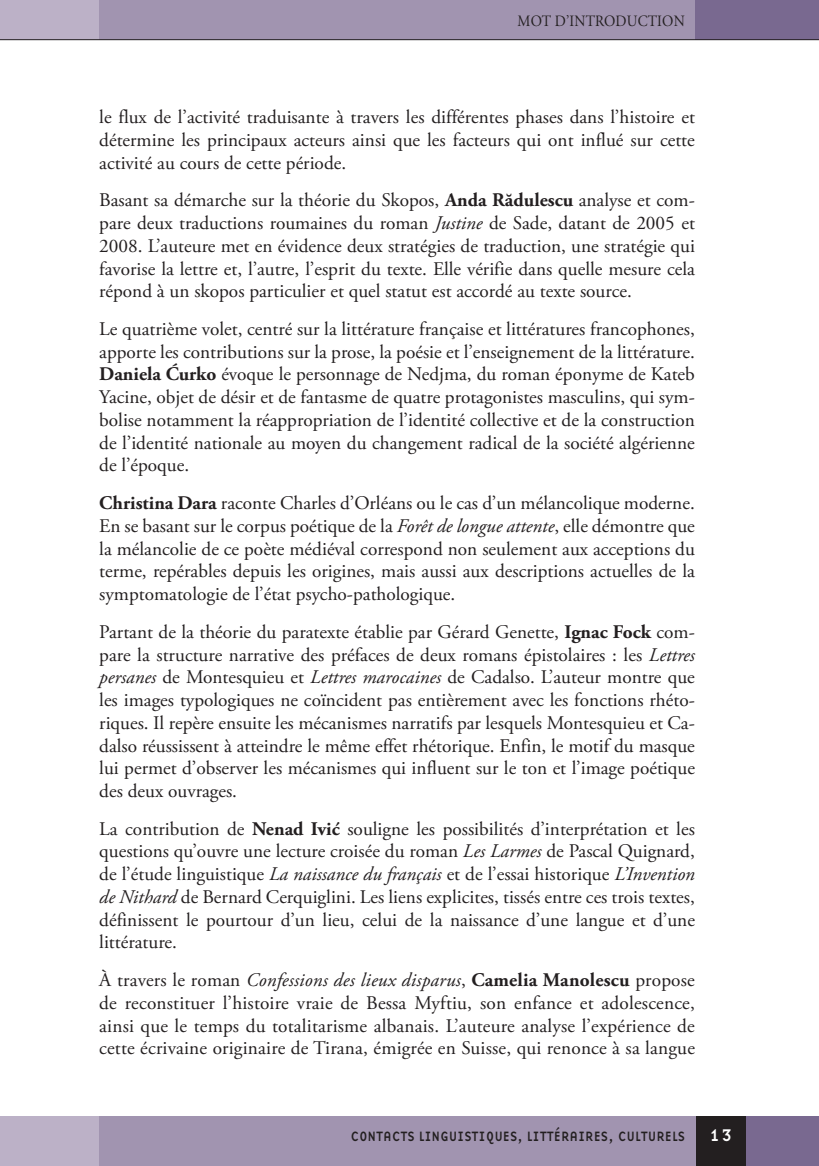
<style>
.page{position:relative;width:819px;height:1166px;background:#fff}
.page>*{position:absolute;margin:0;border:0;box-sizing:border-box;transform-origin:0 0}
.Navaden{font:19.25px/22.8px "Adobe Garamond Pro";color:#231f20;text-align:justify}
.t1{font:17.5px "Base Nine";color:#fff}
.t2{font:15.75px "Adobe Garamond Pro";letter-spacing:.015em;color:#231f20;scale:.9 1}
.t3{font:14px "Base Nine";letter-spacing:-.01em;color:#231f20;scale:.93 1}
.s1{font-weight:700}
.s2{font-style:italic}
</style>
<div class="page">
<div style="left:99px;top:0;width:596px;height:40px;background:#a194b0"></div>
<div style="left:0;top:0;width:99px;height:40px;background:#bcb1c7"></div>
<div style="left:694px;top:0;width:125px;height:40px;background:#796990"></div>
<hr style="left:0;top:39px;width:819px;height:1px;background:#231f20">
<div style="left:74px;top:1116px;width:622px;height:50px;background:#a194b0"></div>
<div style="left:0;top:1116px;width:99px;height:50px;background:#bcb1c7"></div>
<div style="left:745px;top:1116px;width:74px;height:50px;background:#796990"></div>
<div style="left:695px;top:1116px;width:50px;height:50px;background:#231f20"></div>
<p class="t2" style="left:517px;top:11px;width:187px">MOT D’INTRODUCTION</p>
<p class="Navaden" style="left:99px;top:106px;width:597px">le flux de l’activité traduisante à travers les différentes phases dans l’histoire et détermine les principaux acteurs ainsi que les facteurs qui ont influé sur cette activité au cours de cette période.</p>
<p class="Navaden" style="left:99px;top:189px;width:597px">Basant sa démarche sur la théorie du Skopos, <span class="s1">Anda Rădulescu</span> analyse et com&shy;pare deux traductions roumaines du roman <span class="s2">Justine</span> de Sade, datant de 2005 et 2008. L’auteure met en évidence deux stratégies de traduction, une stratégie qui favorise la lettre et, l’autre, l’esprit du texte. Elle vérifie dans quelle mesure cela répond à un skopos particulier et quel statut est accordé au texte source.</p>
<p class="Navaden" style="left:99px;top:318px;width:597px">Le quatrième volet, centré sur la littérature française et littératures francophones, apporte les contributions sur la prose, la poésie et l’enseignement de la littérature.<br><span class="s1">Daniela Ćurko</span> évoque le personnage de Nedjma, du roman éponyme de Kateb Yacine, objet de désir et de fantasme de quatre protagonistes masculins, qui sym&shy;bolise notamment la réappropriation de l’identité collective et de la construction de l’identité nationale au moyen du changement radical de la société algérienne de l’époque.</p>
<p class="Navaden" style="left:99px;top:492px;width:597px"><span class="s1">Christina Dara</span> raconte Charles d’Orléans ou le cas d’un mélancolique moderne.<br>En se basant sur le corpus poétique de la <span class="s2">Forêt de longue attente</span>, elle démontre que la mélancolie de ce poète médiéval correspond non seulement aux acceptions du terme, repérables depuis les origines, mais aussi aux descriptions actuelles de la symptomatologie de l’état psycho-pathologique.</p>
<p class="Navaden" style="left:99px;top:621px;width:597px">Partant de la théorie du paratexte établie par Gérard Genette, <span class="s1">Ignac Fock</span> com&shy;pare la structure narrative des préfaces de deux romans épistolaires : les <span class="s2">Lettres persanes</span> de Montesquieu et <span class="s2">Lettres marocaines</span> de Cadalso. L’auteur montre que les images typologiques ne coïncident pas entièrement avec les fonctions rhéto&shy;riques. Il repère ensuite les mécanismes narratifs par lesquels Montesquieu et Ca&shy;dalso réussissent à atteindre le même effet rhétorique. Enfin, le motif du masque lui permet d’observer les mécanismes qui influent sur le ton et l’image poétique des deux ouvrages.</p>
<p class="Navaden" style="left:99px;top:818px;width:597px">La contribution de <span class="s1">Nenad Ivić</span> souligne les possibilités d’interprétation et les questions qu’ouvre une lecture croisée du roman <span class="s2">Les Larmes</span> de Pascal Quignard, de l’étude linguistique <span class="s2">La naissance du français</span> et de l’essai historique <span class="s2">L’Invention de Nithard</span> de Bernard Cerquiglini. Les liens explicites, tissés entre ces trois textes, définissent le pourtour d’un lieu, celui de la naissance d’une langue et d’une littérature.</p>
<p class="Navaden" style="left:99px;top:969px;width:597px">À travers le roman <span class="s2">Confessions des lieux disparus</span>, <span class="s1">Camelia Manolescu</span> propose de reconstituer l’histoire vraie de Bessa Myftiu, son enfance et adolescence, ainsi que le temps du totalitarisme albanais. L’auteure analyse l’expérience de cette écrivaine originaire de Tirana, émigrée en Suisse, qui renonce à sa langue</p>
<p class="t3" style="left:350px;top:1126px;width:361px">CONTACTS LINGUISTIQUES, LITTÉRAIRES, CULTURELS</p>
<p class="t1" style="left:709px;top:1123px;width:25px">13</p>
</div>
